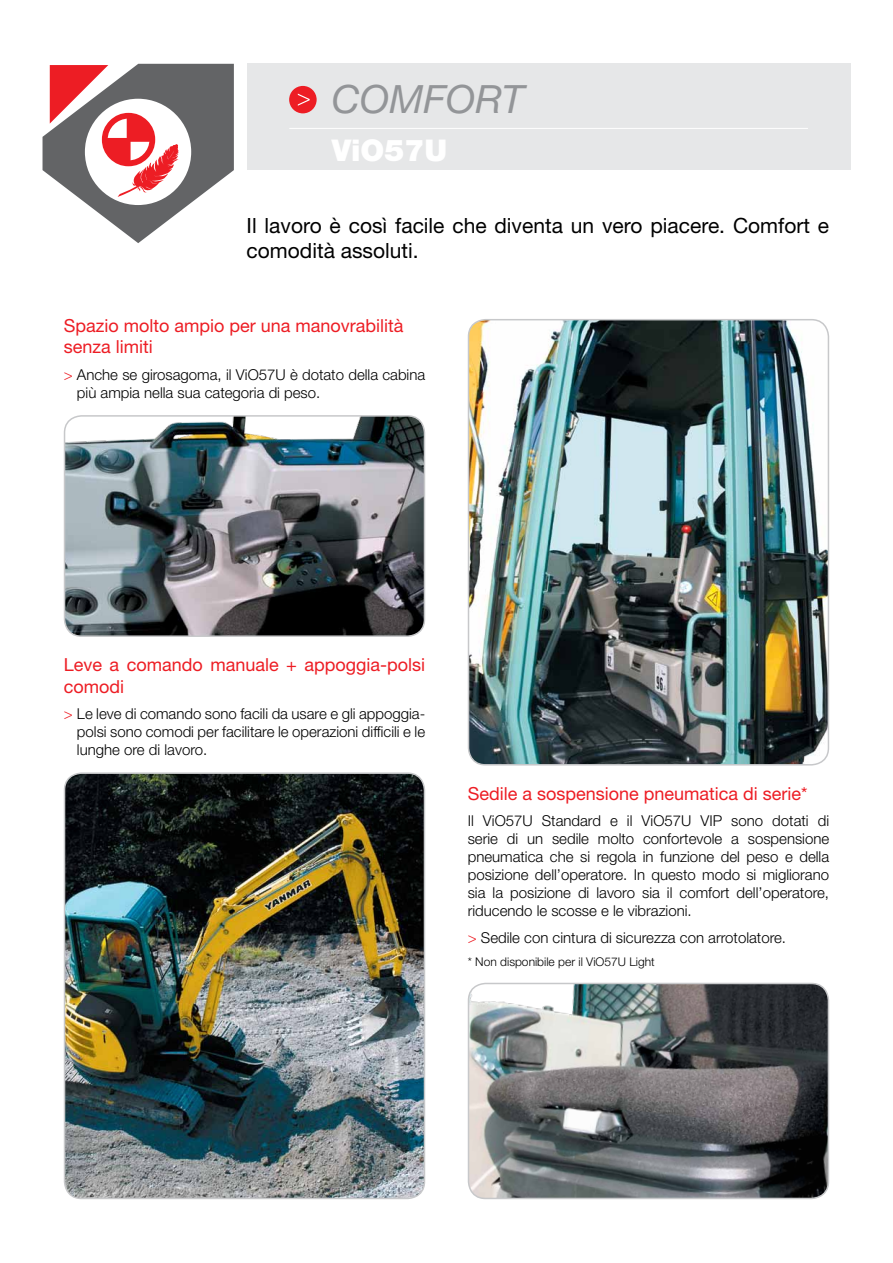
<style>
.page{position:relative;width:893px;height:1263px;background:#fff}
.page>*{position:absolute;margin:0;border:0;box-sizing:border-box;transform-origin:0 0}
.t1{font:italic 39px "Helvetica Neue LT Std";color:#939598}
.t2{font:900 30px "Helvetica Neue LT Std";color:#fff}
.t3{font:21px/25.2px "Helvetica Neue LT Std";color:#000}
.t4{font:18px/21.6px "Helvetica Neue LT Std";color:#ed1d24}
.t5{font:300 15px/18px "Helvetica Neue LT Std";color:#000;text-align:justify}
.t6{font:300 12px "Helvetica Neue LT Std";color:#000}
.s1{color:#ed1d24}
</style>
<div class="page">
<div style="left:247px;top:64px;width:603px;height:106px;background:#e6e7e8"></div>
<svg style="left:43px;top:64px;width:191px;height:179px"></svg>
<div style="left:289px;top:86px;width:28px;height:27px;background:#ed1d24;border-radius:50%"></div>
<svg style="left:298px;top:94px;width:12px;height:12px"></svg>
<hr style="left:289px;top:128px;width:519px;height:1px;background:#fff">
<img style="left:468px;top:320px;width:360px;height:445px">
<div style="left:468px;top:319px;width:361px;height:446px;border:2px solid #c7c8ca;border-radius:17px"></div>
<img style="left:65px;top:416px;width:359px;height:220px">
<div style="left:64px;top:415px;width:361px;height:222px;border:2px solid #c7c8ca;border-radius:17px"></div>
<img style="left:65px;top:775px;width:359px;height:423px">
<div style="left:64px;top:772px;width:361px;height:427px;border:2px solid #c7c8ca;border-radius:17px"></div>
<img style="left:468px;top:983px;width:360px;height:215px">
<div style="left:468px;top:983px;width:361px;height:216px;border:2px solid #c7c8ca;border-radius:17px"></div>
<h1 class="t1" style="left:332px;top:76px;width:194px">COMFORT</h1>
<h2 class="t2" style="left:332px;top:132px;width:117px">ViO57U</h2>
<h3 class="t3" style="left:247px;top:213px;width:584px">Il lavoro è così facile che diventa un vero piacere. Comfort e comodità assoluti.</h3>
<p class="t4" style="left:64px;top:314px;width:341px">Spazio molto ampio per una manovrabilità senza limiti</p>
<p class="t5" style="left:77px;top:365px;width:350px;text-indent:-13px"><span class="s1">&gt;</span> Anche se girosagoma, il ViO57U è dotato della cabina più ampia nella sua categoria di peso.</p>
<p class="t4" style="left:64px;top:654px;width:363px">Leve a comando manuale + appoggia-polsi comodi</p>
<p class="t5" style="left:77px;top:704px;width:350px;text-indent:-13px"><span class="s1">&gt;</span> Le leve di comando sono facili da usare e gli appoggia&shy;polsi sono comodi per facilitare le operazioni difficili e le lunghe ore di lavoro.</p>
<p class="t4" style="left:468px;top:782px;width:341px">Sedile a sospensione pneumatica di serie*</p>
<p class="t5" style="left:468px;top:811px;width:363px">Il ViO57U Standard e il ViO57U VIP sono dotati di serie di un sedile molto confortevole a sospensione pneumatica che si regola in funzione del peso e della posizione dell’operatore. In questo modo si migliorano sia la posizione di lavoro sia il comfort dell’operatore, riducendo le scosse e le vibrazioni.</p>
<p class="t5" style="left:468px;top:928px;width:320px"><span class="s1">&gt;</span> Sedile con cintura di sicurezza con arrotolatore.</p>
<p class="t6" style="left:468px;top:954px;width:188px">* Non disponibile per il ViO57U Light</p>
</div>
